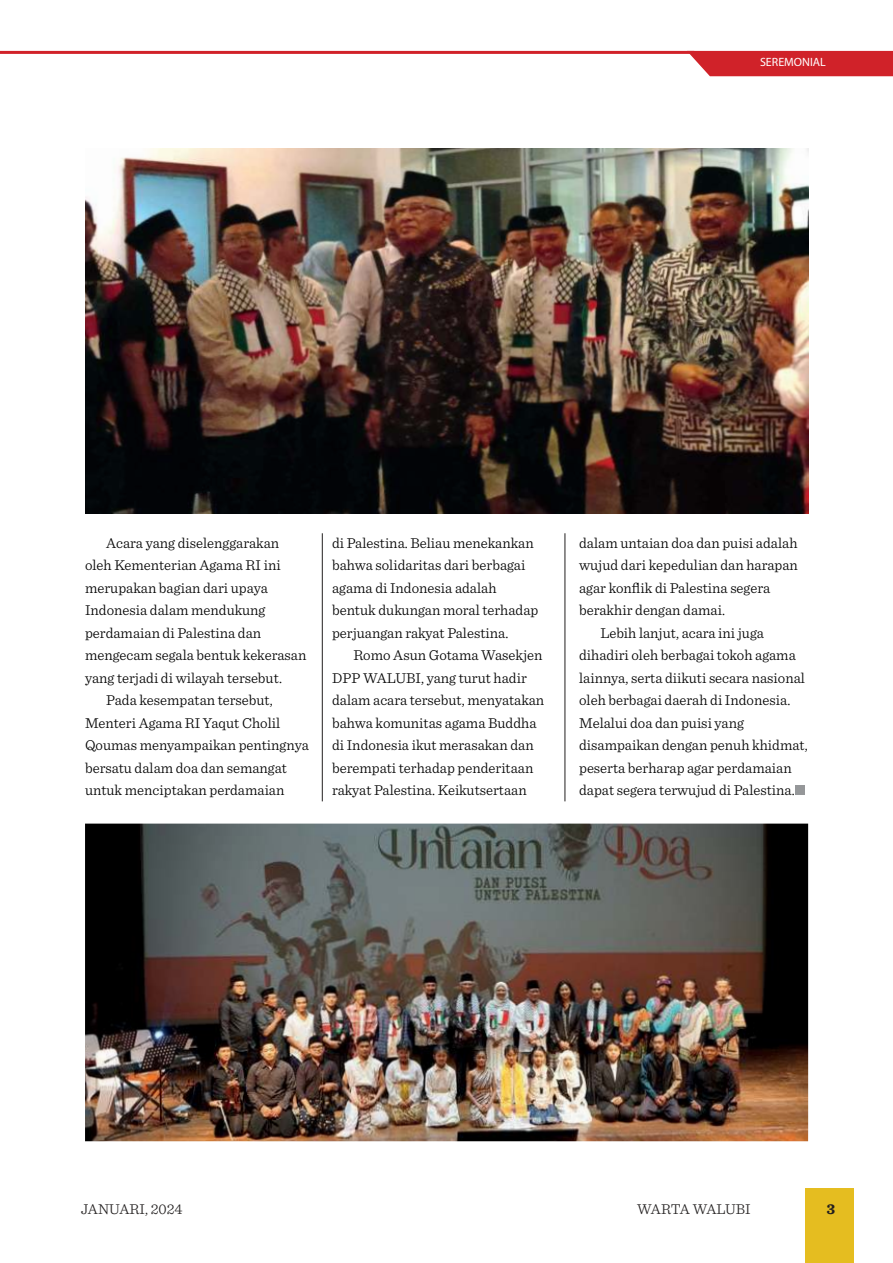
<style>
.page{position:relative;width:893px;height:1263px;background:#fff}
.page>*{position:absolute;margin:0;border:0;box-sizing:border-box;transform-origin:0 0}
.t1{font:300 15px/22.5px "Sentinel Pro";color:#000}
.t2{font:300 15px "Sentinel Pro";color:#221f1f}
.t3{font:300 15px "Sentinel Pro";letter-spacing:-.02em;color:#221f1f}
.t4{font:700 15px "Sentinel Pro";color:#221f1f}
.t5{font:12px "Myriad Pro";color:#fff}
</style>
<div class="page">
<div style="left:805px;top:1188px;width:49px;height:75px;background:#e5bd20"></div>
<hr style="left:0;top:51px;width:694px;height:3px;background:#d12229">
<svg style="left:686px;top:50px;width:207px;height:27px"></svg>
<img style="left:85px;top:824px;width:723px;height:317px">
<img style="left:85px;top:148px;width:723px;height:365px">
<hr style="left:322px;top:533px;width:1px;height:268px;background:#221f1f">
<hr style="left:565px;top:533px;width:1px;height:268px;background:#221f1f">
<div style="left:795px;top:785px;width:9px;height:10px;background:#959799"></div>
<p class="t5" style="left:760px;top:57px;width:67px">SEREMONIAL</p>
<p class="t1" style="left:106px;top:532px;width:174px">Acara yang diselenggarakan</p>
<p class="t1" style="left:85px;top:555px;width:197px">oleh Kementerian Agama RI ini</p>
<p class="t1" style="left:85px;top:577px;width:184px">merupakan bagian dari upaya</p>
<p class="t1" style="left:85px;top:600px;width:182px">Indonesia dalam mendukung</p>
<p class="t1" style="left:85px;top:622px;width:178px">perdamaian di Palestina dan</p>
<p class="t1" style="left:85px;top:645px;width:223px">mengecam segala bentuk kekerasan</p>
<p class="t1" style="left:85px;top:667px;width:198px">yang terjadi di wilayah tersebut.</p>
<p class="t1" style="left:106px;top:690px;width:168px">Pada kesempatan tersebut,</p>
<p class="t1" style="left:85px;top:712px;width:197px">Menteri Agama RI Yaqut Cholil</p>
<p class="t1" style="left:85px;top:735px;width:225px">Qoumas menyampaikan pentingnya</p>
<p class="t1" style="left:85px;top:757px;width:203px">bersatu dalam doa dan semangat</p>
<p class="t1" style="left:85px;top:780px;width:201px">untuk menciptakan perdamaian</p>
<p class="t1" style="left:332px;top:532px;width:208px">di Palestina. Beliau menekankan bahwa solidaritas dari berbagai agama di Indonesia adalah bentuk dukungan moral terhadap perjuangan rakyat Palestina.</p>
<p class="t1" style="left:332px;top:645px;width:214px;text-indent:21px">Romo Asun Gotama Wasekjen<br>DPP WALUBI, yang turut hadir dalam acara tersebut, menyatakan bahwa komunitas agama Buddha di Indonesia ikut merasakan dan berempati terhadap penderitaan rakyat Palestina. Keikutsertaan</p>
<p class="t1" style="left:579px;top:532px;width:220px">dalam untaian doa dan puisi adalah</p>
<p class="t1" style="left:579px;top:555px;width:220px">wujud dari kepedulian dan harapan</p>
<p class="t1" style="left:579px;top:575px;width:193px">agar kon昀氀ik di Palestina segera</p>
<p class="t1" style="left:579px;top:600px;width:147px">berakhir dengan damai.</p>
<p class="t1" style="left:600px;top:622px;width:165px">Lebih lanjut, acara ini juga</p>
<p class="t1" style="left:579px;top:645px;width:218px">dihadiri oleh berbagai tokoh agama</p>
<p class="t1" style="left:579px;top:667px;width:227px">lainnya, serta diikuti secara nasional</p>
<p class="t1" style="left:579px;top:690px;width:213px">oleh berbagai daerah di Indonesia.</p>
<p class="t1" style="left:579px;top:712px;width:166px">Melalui doa dan puisi yang</p>
<p class="t1" style="left:579px;top:735px;width:230px">disampaikan dengan penuh khidmat,</p>
<p class="t1" style="left:579px;top:757px;width:214px">peserta berharap agar perdamaian</p>
<p class="t1" style="left:579px;top:780px;width:217px">dapat segera terwujud di Palestina.</p>
<p class="t2" style="left:81px;top:1204px;width:103px">JANUARI, 2024</p>
<p class="t3" style="left:637px;top:1203px;width:115px">WARTA WALUBI</p>
<p class="t4" style="left:827px;top:1200px;width:10px">3</p>
</div>
